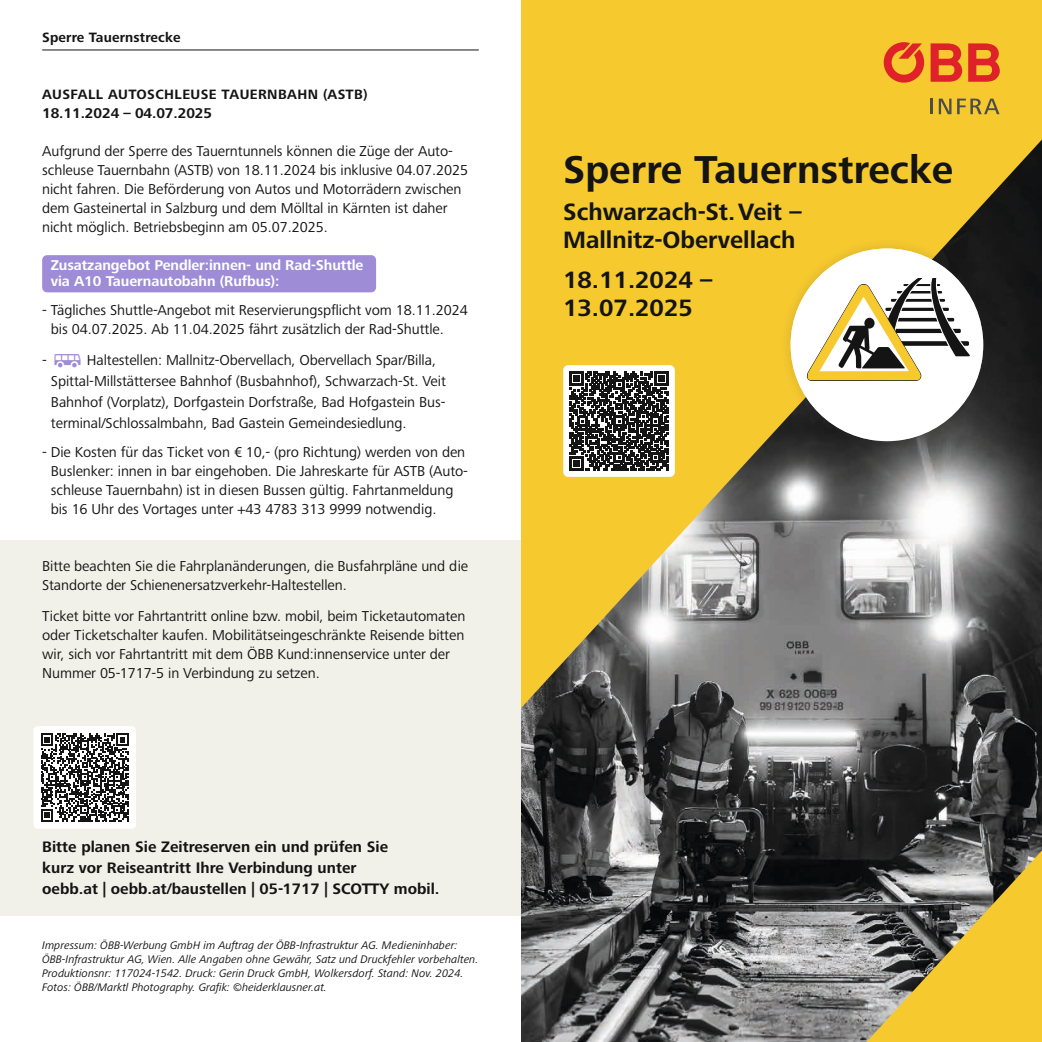
<style>
.page{position:relative;width:1042px;height:1042px;background:#fff}
.page>*{position:absolute;margin:0;border:0;box-sizing:border-box;transform-origin:0 0}
.t1{font:700 40.25px "Frutiger Next Pro";color:#131413}
.t2{font:700 24.5px/28px "Frutiger Next Pro";color:#131413}
.t3{font:700 15.75px/21px "Frutiger Next Pro";color:#131413}
.t4{font:14.88px/18.9px "Frutiger Next Pro";letter-spacing:-.005em;color:#131413}
.t5{font:700 14.7px/15.8px "Frutiger Next Pro";letter-spacing:-.005em;color:#fff}
.t6{font:700 14.7px "Frutiger Next Pro";letter-spacing:-.005em;color:#131413}
.t7{font:700 14px "Frutiger Next Pro";letter-spacing:.02em;color:#131413}
.t8{font:italic 11.38px/14px "Frutiger Next Pro";color:#131413}
.s1{font-family:"KB Symb";font-size:19.25px;color:#9e8cd6}
</style>
<div class="page">
<img style="left:521px;top:726px;width:521px;height:316px">
<svg style="left:521px;top:0;width:521px;height:726px;background:#c1a64a"></svg>
<div style="left:0;top:540px;width:521px;height:376px;background:#f2f1e9"></div>
<div style="left:779px;top:237px;width:216px;height:216px;background:#131413;opacity:.21"></div>
<div style="left:42px;top:255px;width:334px;height:37px;background:#9e8cd6;border-radius:5px"></div>
<div style="left:563px;top:365px;width:112px;height:112px;background:#fff;border-radius:5px"></div>
<svg style="left:569px;top:371px;width:100px;height:100px"></svg>
<svg style="left:866px;top:850px;width:176px;height:192px;background:#af9a50"></svg>
<svg style="left:968px;top:43px;width:32px;height:39px"></svg>
<svg style="left:930px;top:43px;width:32px;height:39px"></svg>
<svg style="left:883px;top:42px;width:41px;height:41px;background:#ea732c"></svg>
<hr style="left:930px;top:99px;width:3px;height:15px;background:#4d4d4c">
<svg style="left:939px;top:99px;width:12px;height:15px"></svg>
<svg style="left:957px;top:99px;width:42px;height:15px"></svg>
<div style="left:790px;top:248px;width:193px;height:193px;background:#fff;border-radius:50%"></div>
<svg style="left:806px;top:277px;width:165px;height:104px"></svg>
<hr style="left:42px;top:50px;width:437px;height:1px;background:#131413">
<div style="left:33px;top:726px;width:103px;height:102px;background:#fff;border-radius:4px"></div>
<svg style="left:41px;top:733px;width:88px;height:88px"></svg>
<p class="t7" style="left:42px;top:30px;width:140px">Sperre Tauernstrecke</p>
<p class="t7" style="left:42px;top:87px;width:327px">AUSFALL AUTOSCHLEUSE TAUERNBAHN (ASTB)</p>
<p class="t6" style="left:42px;top:105px;width:171px">18.11.2024 – 04.07.2025</p>
<p class="t4" style="left:42px;top:142px;width:427px">Aufgrund der Sperre des Tauerntunnels können die Züge der Auto&shy;schleuse Tauernbahn (ASTB) von 18.11.2024 bis inklusive 04.07.2025 nicht fahren. Die Beförderung von Autos und Motorrädern zwischen dem Gasteinertal in Salzburg und dem Mölltal in Kärnten ist daher nicht möglich. Betriebsbeginn am 05.07.2025.</p>
<p class="t5" style="left:51px;top:257px;width:314px">Zusatzangebot Pendler:innen- und Rad-Shuttle via A10 Tauernautobahn (Rufbus):</p>
<p class="t4" style="left:51px;top:300px;width:418px;text-indent:-9px">- Tägliches Shuttle-Angebot mit Reservierungspflicht vom 18.11.2024 bis 04.07.2025. Ab 11.04.2025 fährt zusätzlich der Rad-Shuttle.</p>
<p class="t4" style="left:51px;top:349px;width:396px;line-height:21px;text-indent:-9px">- <span class="s1">O</span> Haltestellen: Mallnitz-Obervellach, Obervellach Spar/Billa, Spittal-Millstättersee Bahnhof (Busbahnhof), Schwarzach-St. Veit Bahnhof (Vorplatz), Dorfgastein Dorfstraße, Bad Hofgastein Bus&shy;terminal/Schlossalmbahn, Bad Gastein Gemeindesiedlung.</p>
<p class="t4" style="left:51px;top:442px;width:419px;text-indent:-9px">- Die Kosten für das Ticket von € 10,- (pro Richtung) werden von den Buslenker: innen in bar eingehoben. Die Jahreskarte für ASTB (Auto&shy;schleuse Tauernbahn) ist in diesen Bussen gültig. Fahrtanmeldung bis 16 Uhr des Vortages unter +43 4783 313 9999 notwendig.</p>
<p class="t4" style="left:42px;top:556px;width:427px">Bitte beachten Sie die Fahrplanänderungen, die Busfahrpläne und die<br>Standorte der Schienenersatzverkehr-Haltestellen.</p>
<p class="t4" style="left:42px;top:606px;width:425px">Ticket bitte vor Fahrtantritt online bzw. mobil, beim Ticketautomaten oder Ticketschalter kaufen. Mobilitätseingeschränkte Reisende bitten wir, sich vor Fahrtantritt mit dem ÖBB Kund:innenservice unter der Nummer 05-1717-5 in Verbindung zu setzen.</p>
<p class="t3" style="left:42px;top:836px;width:399px">Bitte planen Sie Zeitreserven ein und prüfen Sie<br>kurz vor Reiseantritt Ihre Verbindung unter<br>oebb.at | oebb.at/baustellen | 05-1717 | SCOTTY mobil.</p>
<p class="t8" style="left:42px;top:938px;width:438px">Impressum: ÖBB-Werbung GmbH im Auftrag der ÖBB-Infrastruktur AG. Medieninhaber:<br>ÖBB-Infrastruktur AG, Wien. Alle Angaben ohne Gewähr, Satz und Druckfehler vorbehalten.<br>Produktionsnr: 117024-1542. Druck: Gerin Druck GmbH, Wolkersdorf. Stand: Nov. 2024.<br>Fotos: ÖBB/Marktl Photography. Grafik: ©heiderklausner.at.</p>
<h1 class="t1" style="left:563px;top:146px;width:392px">Sperre Tauernstrecke</h1>
<h2 class="t2" style="left:563px;top:197px;width:240px">Schwarzach-St.Veit –<br>Mallnitz-Obervellach</h2>
<h2 class="t2" style="left:563px;top:266px;width:151px">18.11.2024 –<br>13.07.2025</h2>
</div>
